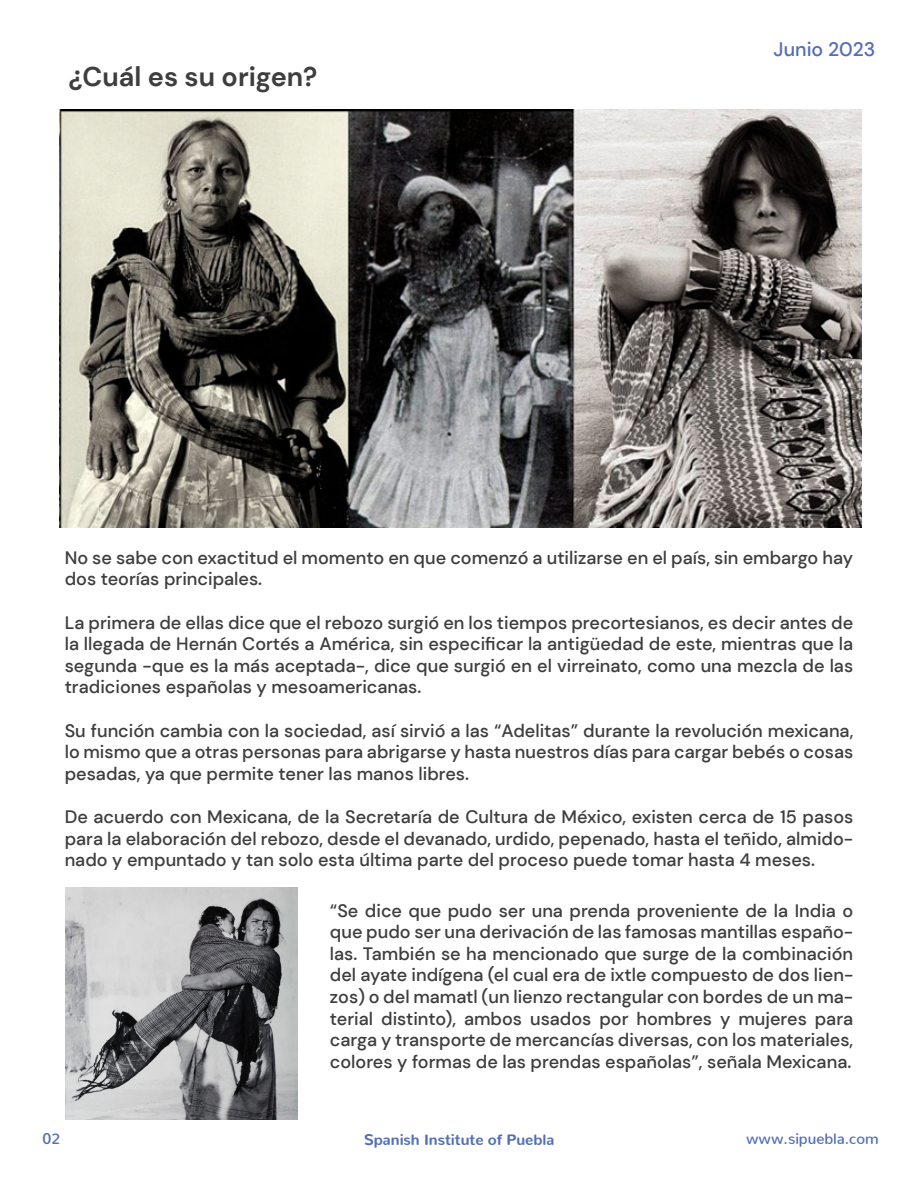
<style>
.page{position:relative;width:918px;height:1188px;background:#fff}
.page>*{position:absolute;margin:0;border:0;box-sizing:border-box;transform-origin:0 0}
.t1{font:700 27px "DM Sans";color:#3e3e3f}
.t2{font:500 19.5px "DM Sans";color:#546eb5}
.t3{font:500 18px/21.6px "DM Sans";color:#3e3e3f;text-align:justify}
.t4{font:800 15px "Nunito";color:#546eb5}
.t5{font:600 15px "Nunito";color:#546eb5}
</style>
<div class="page">
<img style="left:59px;top:109px;width:803px;height:418px">
<img style="left:66px;top:888px;width:232px;height:232px">
<h1 class="t1" style="left:68px;top:59px;width:251px">¿Cuál es su origen?</h1>
<p class="t2" style="left:774px;top:37px;width:103px">Junio 2023</p>
<p class="t3" style="left:65px;top:547px;width:790px">No se sabe con exactitud el momento en que comenzó a utilizarse en el país, sin embargo hay dos teorías principales.</p>
<p class="t3" style="left:65px;top:612px;width:790px">La primera de ellas dice que el rebozo surgió en los tiempos precortesianos, es decir antes de la llegada de Hernán Cortés a América, sin especificar la antigüedad de este, mientras que la segunda -que es la más aceptada-, dice que surgió en el virreinato, como una mezcla de las tradiciones españolas y mesoamericanas.</p>
<p class="t3" style="left:65px;top:720px;width:790px">Su función cambia con la sociedad, así sirvió a las “Adelitas” durante la revolución mexicana, lo mismo que a otras personas para abrigarse y hasta nuestros días para cargar bebés o cosas pesadas, ya que permite tener las manos libres.</p>
<p class="t3" style="left:65px;top:806px;width:790px">De acuerdo con Mexicana, de la Secretaría de Cultura de México, existen cerca de 15 pasos para la elaboración del rebozo, desde el devanado, urdido, pepenado, hasta el teñido, almido&shy;nado y empuntado y tan solo esta última parte del proceso puede tomar hasta 4 meses.</p>
<p class="t3" style="left:330px;top:899px;width:525px">“Se dice que pudo ser una prenda proveniente de la India o que pudo ser una derivación de las famosas mantillas españo&shy;las. También se ha mencionado que surge de la combinación del ayate indígena (el cual era de ixtle compuesto de dos lien&shy;zos) o del mamatl (un lienzo rectangular con bordes de un ma&shy;terial distinto), ambos usados por hombres y mujeres para carga y transporte de mercancías diversas, con los materiales, colores y formas de las prendas españolas”, señala Mexicana.</p>
<p class="t5" style="left:43px;top:1125px;width:19px">02</p>
<p class="t4" style="left:364px;top:1126px;width:192px">Spanish Institute of Puebla</p>
<p class="t5" style="left:746px;top:1125px;width:134px">www.sipuebla.com</p>
</div>
